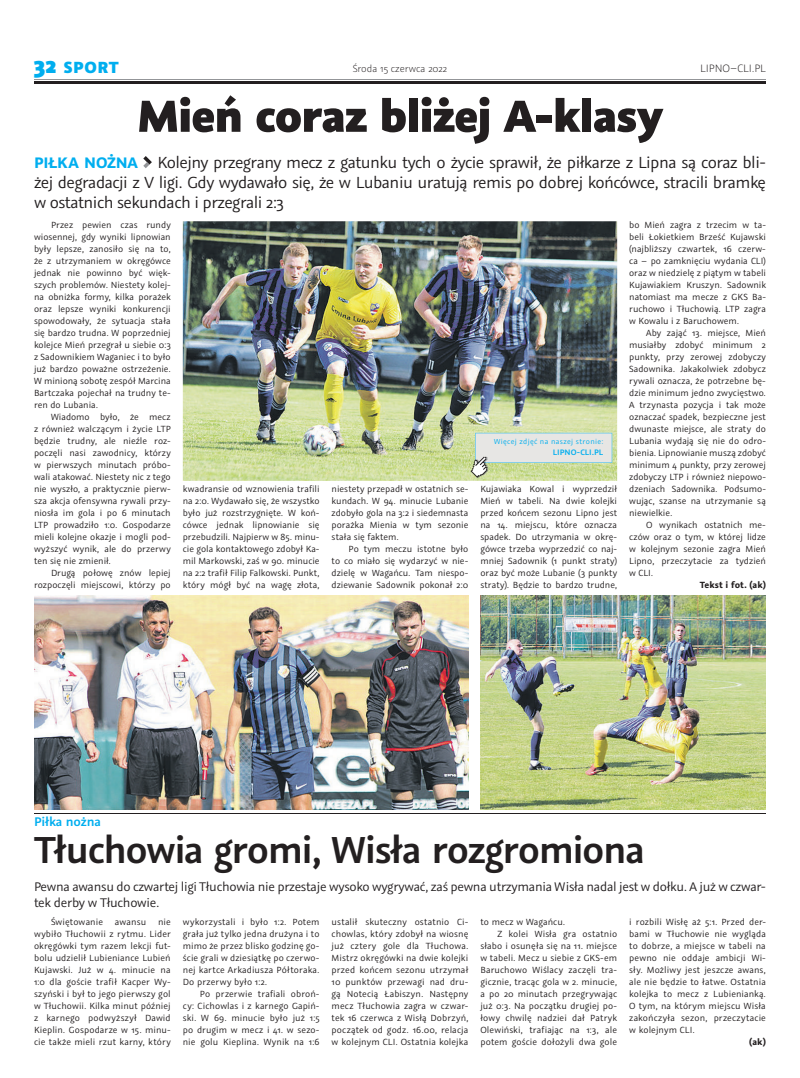
<style>
.page{position:relative;width:800px;height:1078px;background:#fff}
.page>*{position:absolute;margin:0;border:0;box-sizing:border-box;transform-origin:0 0}
.t1{font:800 50px "Graublau Sans";letter-spacing:-.025em;color:#231f20}
.t2{font:600 42px "Graublau Sans";letter-spacing:-.035em;color:#231f20}
.t3{font:18px/20px "Graublau Sans";letter-spacing:-.03em;color:#231f20;text-align:justify}
.t4{font:800 18px "Graublau Sans";letter-spacing:.03em;color:#00aeef}
.t5{font:14px/16px "Graublau Sans";letter-spacing:-.02em;color:#231f20}
.t6{font:600 14px "Graublau Sans";letter-spacing:-.01em;color:#00aeef}
.t7{font:300 12px "Graublau Sans";color:#231f20}
.t8{font:300 11px "Graublau Sans";color:#231f20}
.t9{font:10px/12px "Graublau Sans";letter-spacing:.005em;color:#231f20;text-align:justify}
.t10{font:700 10px "Graublau Sans";letter-spacing:.01em;color:#231f20}
.t11{font:600 8.9px "Graublau Sans";color:#00aeef}
.t12{font:8.1px "Graublau Sans";letter-spacing:.04em;color:#00aeef}
.s1{font-size:26px}
.s2{font-weight:700;font-size:17px;color:#00aeef}
</style>
<div class="page">
<hr style="left:34px;top:79px;width:731px;height:1px;background:#939598">
<hr style="left:34px;top:81px;width:731px;height:2px;background:#231f20">
<hr style="left:34px;top:812px;width:731px;height:1px;background:#231f20">
<svg style="left:143px;top:156px;width:9px;height:12px"></svg>
<img style="left:34px;top:595px;width:434px;height:214px">
<img style="left:183px;top:221px;width:434px;height:259px">
<img style="left:480px;top:595px;width:285px;height:214px">
<svg style="left:470px;top:433px;width:142px;height:45px;background:#d7dfc8"></svg>
<h3 class="t4" style="left:34px;top:55px;width:86px"><span class="s1">32</span> SPORT</h3>
<p class="t8" style="left:352px;top:62px;width:96px">Środa 15 czerwca 2022</p>
<p class="t7" style="left:700px;top:61px;width:67px">LIPNO–CLI.PL</p>
<h1 class="t1" style="left:137px;top:83px;width:527px">Mień coraz bliżej A-klasy</h1>
<p class="t3" style="left:34px;top:152px;width:733px"><span class="s2">PIŁKA NOŻNA</span> Kolejny przegrany mecz z gatunku tych o życie sprawił, że piłkarze z Lipna są coraz bli&shy;żej degradacji z V ligi. Gdy wydawało się, że w Lubaniu uratują remis po dobrej końcówce, stracili bramkę w ostatnich sekundach i przegrali 2:3</p>
<p class="t9" style="left:34px;top:219px;width:138px;text-indent:17px">Przez pewien czas rundy wiosennej, gdy wyniki lipnowian były lepsze, zanosiło się na to, że z utrzymaniem w okręgówce jednak nie powinno być więk&shy;szych problemów. Niestety kolej&shy;na obniżka formy, kilka porażek oraz lepsze wyniki konkurencji spowodowały, że sytuacja stała się bardzo trudna. W poprzedniej kolejce Mień przegrał u siebie 0:3 z Sadownikiem Waganiec i to było już bardzo poważne ostrzeżenie.<br>W minioną sobotę zespół Marcina Bartczaka pojechał na trudny te&shy;ren do Lubania.</p>
<p class="t9" style="left:34px;top:411px;width:138px;text-indent:17px">Wiadomo było, że mecz z również walczącym i życie LTP będzie trudny, ale nieźle roz&shy;poczęli nasi zawodnicy, którzy w pierwszych minutach próbo&shy;wali atakować. Niestety nic z tego nie wyszło, a praktycznie pierw&shy;sza akcja ofensywna rywali przy&shy;niosła im gola i po 6 minutach LTP prowadziło 1:0. Gospodarze mieli kolejne okazje i mogli pod&shy;wyższyć wynik, ale do przerwy ten się nie zmienił.</p>
<p class="t9" style="left:34px;top:567px;width:138px;text-align:right">Drugą połowę znów lepiej rozpoczęli miejscowi, którzy po</p>
<p class="t9" style="left:183px;top:483px;width:138px">kwadransie od wznowienia trafili na 2:0. Wydawało się, że wszystko było już rozstrzygnięte. W koń&shy;cówce jednak lipnowianie się przebudzili. Najpierw w 85. minu&shy;cie gola kontaktowego zdobył Ka&shy;mil Markowski, zaś w 90. minucie na 2:2 trafił Filip Falkowski. Punkt, który mógł być na wagę złota,</p>
<p class="t9" style="left:331px;top:483px;width:138px">niestety przepadł w ostatnich se&shy;kundach. W 94. minucie Lubanie zdobyło gola na 3:2 i siedemnasta porażka Mienia w tym sezonie stała się faktem.</p>
<p class="t9" style="left:331px;top:543px;width:138px;text-indent:17px">Po tym meczu istotne było to co miało się wydarzyć w nie&shy;dzielę w Wagańcu. Tam niespo&shy;dziewanie Sadownik pokonał 2:0</p>
<p class="t12" style="left:494px;top:436px;width:111px">Więcej zdjęć na naszej stronie:</p>
<p class="t11" style="left:552px;top:447px;width:52px">LIPNO-CLI.PL</p>
<p class="t9" style="left:480px;top:483px;width:138px">Kujawiaka Kowal i wyprzedził Mień w tabeli. Na dwie kolejki przed końcem sezonu Lipno jest na 14. miejscu, które oznacza spadek. Do utrzymania w okrę&shy;gówce trzeba wyprzedzić co naj&shy;mniej Sadownik (1 punkt straty) oraz być może Lubanie (3 punkty straty). Będzie to bardzo trudne,</p>
<p class="t9" style="left:629px;top:219px;width:138px">bo Mień zagra z trzecim w ta&shy;beli Łokietkiem Brześć Kujawski (najbliższy czwartek, 16 czerw&shy;ca – po zamknięciu wydania CLI) oraz w niedzielę z piątym w tabeli Kujawiakiem Kruszyn. Sadownik natomiast ma mecze z GKS Ba&shy;ruchowo i Tłuchowią. LTP zagra w Kowalu i z Baruchowem.</p>
<p class="t9" style="left:629px;top:327px;width:138px;text-indent:17px">Aby zająć 13. miejsce, Mień musiałby zdobyć minimum 2 punkty, przy zerowej zdobyczy Sadownika. Jakakolwiek zdobycz rywali oznacza, że potrzebne bę&shy;dzie minimum jedno zwycięstwo.<br>A trzynasta pozycja i tak może oznaczać spadek, bezpieczne jest dwunaste miejsce, ale straty do Lubania wydają się nie do odro&shy;bienia. Lipnowianie muszą zdobyć minimum 4 punkty, przy zerowej zdobyczy LTP i również niepowo&shy;dzeniach Sadownika. Podsumo&shy;wując, szanse na utrzymanie są niewielkie.</p>
<p class="t9" style="left:629px;top:519px;width:138px;text-indent:17px">O wynikach ostatnich me&shy;czów oraz o tym, w której lidze w kolejnym sezonie zagra Mień Lipno, przeczytacie za tydzień w CLI.</p>
<p class="t10" style="left:699px;top:578px;width:68px">Tekst i fot. (ak)</p>
<h3 class="t6" style="left:34px;top:812px;width:69px">Piłka nożna</h3>
<h2 class="t2" style="left:34px;top:823px;width:612px">Tłuchowia gromi, Wisła rozgromiona</h2>
<h3 class="t5" style="left:34px;top:878px;width:733px">Pewna awansu do czwartej ligi Tłuchowia nie przestaje wysoko wygrywać, zaś pewna utrzymania Wisła nadal jest w dołku. A już w czwar&shy;tek derby w Tłuchowie.</h3>
<p class="t9" style="left:34px;top:915px;width:138px;text-indent:17px">Świętowanie awansu nie wybiło Tłuchowii z rytmu. Lider okręgówki tym razem lekcji fut&shy;bolu udzielił Lubieniance Lubień Kujawski. Już w 4. minucie na 1:0 dla goście trafił Kacper Wy&shy;szyński i był to jego pierwszy gol w Tłuchowii. Kilka minut później z karnego podwyższył Dawid Kieplin. Gospodarze w 15. minu&shy;cie także mieli rzut karny, który</p>
<p class="t9" style="left:629px;top:915px;width:138px">i rozbili Wisłę aż 5:1. Przed der&shy;bami w Tłuchowie nie wygląda to dobrze, a miejsce w tabeli na pewno nie oddaje ambicji Wi&shy;sły. Możliwy jest jeszcze awans, ale nie będzie to łatwe. Ostatnia kolejka to mecz z Lubienianką.<br>O tym, na którym miejscu Wisła zakończyła sezon, przeczytacie w kolejnym CLI.</p>
<p class="t10" style="left:749px;top:1034px;width:18px">(ak)</p>
<p class="t9" style="left:331px;top:915px;width:138px">ustalił skuteczny ostatnio Ci&shy;chowlas, który zdobył na wiosnę już cztery gole dla Tłuchowa.<br>Mistrz okręgówki na dwie kolejki przed końcem sezonu utrzymał 10 punktów przewagi nad dru&shy;gą Notecią Łabiszyn. Następny mecz Tłuchowia zagra w czwar&shy;tek 16 czerwca z Wisłą Dobrzyń, początek od godz. 16.00, relacja w kolejnym CLI. Ostatnia kolejka</p>
<p class="t9" style="left:480px;top:915px;width:86px">to mecz w Wagańcu.</p>
<p class="t9" style="left:183px;top:915px;width:138px">wykorzystali i było 1:2. Potem grała już tylko jedna drużyna i to mimo że przez blisko godzinę go&shy;ście grali w dziesiątkę po czerwo&shy;nej kartce Arkadiusza Półtoraka.<br>Do przerwy było 1:2.</p>
<p class="t9" style="left:183px;top:987px;width:138px;text-indent:17px">Po przerwie trafiali obroń&shy;cy: Cichowlas i z karnego Gapiń&shy;ski. W 69. minucie było już 1:5 po drugim w mecz i 41. w sezo&shy;nie golu Kieplina. Wynik na 1:6</p>
<p class="t9" style="left:497px;top:927px;width:121px">Z kolei Wisła gra ostatnio</p>
<p class="t9" style="left:480px;top:939px;width:138px">słabo i osunęła się na 11. miejsce</p>
<p class="t9" style="left:480px;top:951px;width:138px">w tabeli. Mecz u siebie z GKS-em</p>
<p class="t9" style="left:480px;top:963px;width:138px">Baruchowo Wiślacy zaczęli tra-</p>
<p class="t9" style="left:480px;top:975px;width:138px">gicznie, tracąc gola w 2. minucie,</p>
<p class="t9" style="left:480px;top:987px;width:138px">a po 20 minutach przegrywając</p>
<p class="t9" style="left:480px;top:999px;width:138px">już 0:3. Na początku drugiej po-</p>
<p class="t9" style="left:480px;top:1011px;width:138px">łowy chwilę nadziei dał Patryk</p>
<p class="t9" style="left:480px;top:1023px;width:138px">Olewiński, trafiając na 1:3, ale</p>
<p class="t9" style="left:480px;top:1035px;width:138px">potem goście dołożyli dwa gole</p>
</div>
